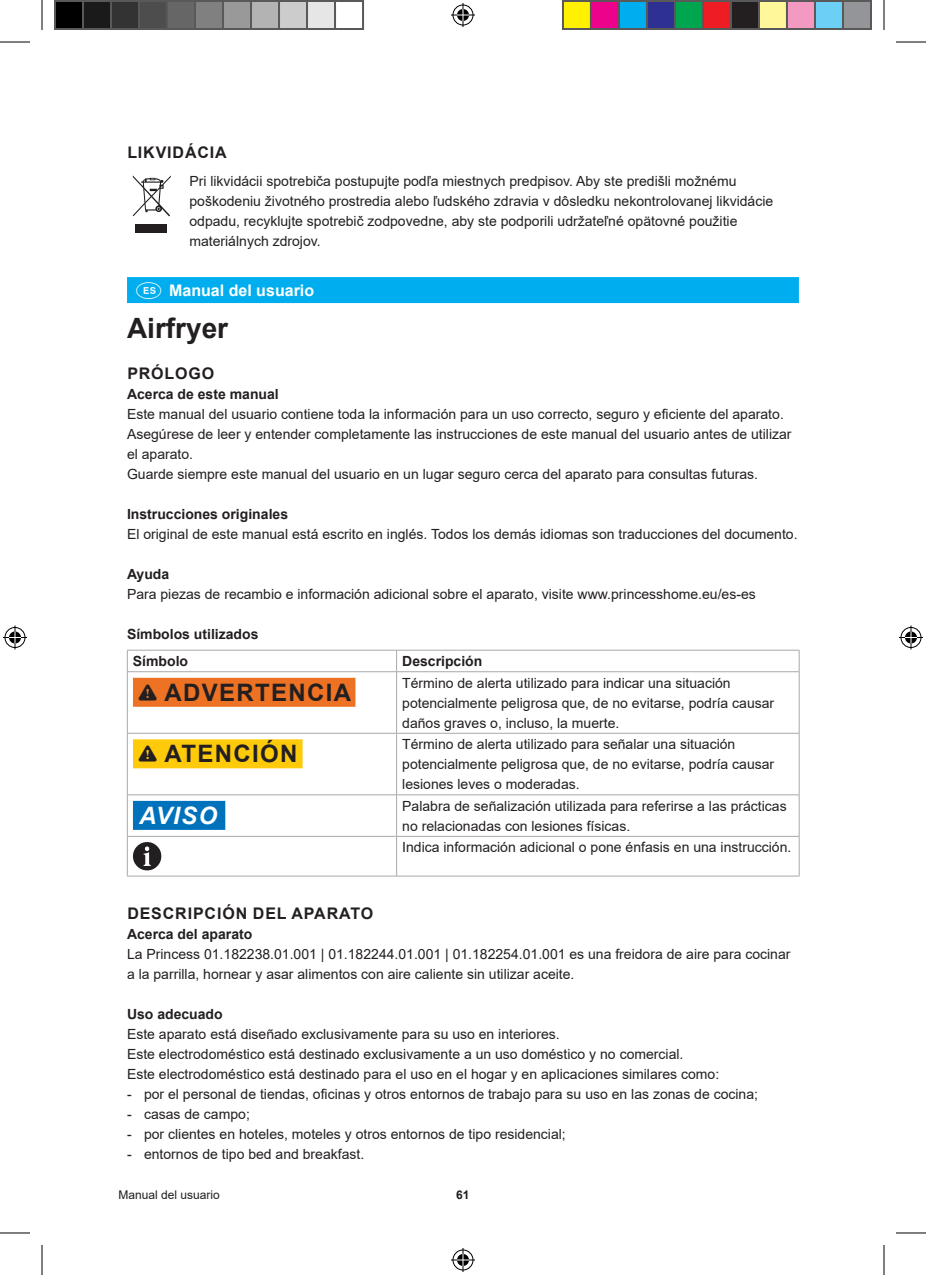
<style>
.page{position:relative;width:926px;height:1275px;background:#fff}
.page>*{position:absolute;margin:0;border:0;box-sizing:border-box;transform-origin:0 0}
.t1{font:700 28px "Arial";color:#231f20}
.t2{font:700 24px "Arial";letter-spacing:.055em;color:#231f20}
.t3{font:italic 700 24px "Arial";letter-spacing:.055em;color:#fff}
.t4{font:700 16px "Arial";letter-spacing:.055em;color:#231f20}
.t5{font:700 16px "Arial";color:#fff}
.t6{font:14px/20px "Arial";color:#231f20}
.t7{font:700 14px/27.4px "Arial";color:#231f20}
.t8{font:12px "Arial";color:#231f20}
.t9{font:700 12px "Arial";color:#231f20}
.s1{font-family:"manualise countrycodes";font-weight:400;font-size:24px}
</style>
<div class="page">
<div style="left:127px;top:277px;width:672px;height:26px;background:#00aeef"></div>
<svg style="left:133px;top:175px;width:38px;height:41px"></svg>
<div style="left:136px;top:224px;width:31px;height:8px;background:#231f20"></div>
<hr style="left:127px;top:650px;width:270px;height:1px;background:#a8a9ad">
<svg style="left:127px;top:650px;width:1px;height:21px"></svg>
<hr style="left:397px;top:650px;width:402px;height:1px;background:#a8a9ad">
<svg style="left:396px;top:650px;width:1px;height:21px"></svg>
<svg style="left:799px;top:650px;width:1px;height:21px"></svg>
<hr style="left:127px;top:671px;width:270px;height:1px;background:#a8a9ad">
<hr style="left:127px;top:672px;width:1px;height:61px;background:#a8a9ad">
<hr style="left:397px;top:671px;width:402px;height:1px;background:#a8a9ad">
<hr style="left:396px;top:672px;width:1px;height:61px;background:#a8a9ad">
<hr style="left:799px;top:672px;width:1px;height:61px;background:#a8a9ad">
<hr style="left:127px;top:733px;width:270px;height:1px;background:#a8a9ad">
<hr style="left:127px;top:733px;width:1px;height:61px;background:#a8a9ad">
<hr style="left:397px;top:733px;width:402px;height:1px;background:#a8a9ad">
<hr style="left:396px;top:733px;width:1px;height:61px;background:#a8a9ad">
<hr style="left:799px;top:733px;width:1px;height:61px;background:#a8a9ad">
<hr style="left:127px;top:794px;width:270px;height:1px;background:#a8a9ad">
<hr style="left:127px;top:795px;width:1px;height:41px;background:#a8a9ad">
<hr style="left:397px;top:794px;width:402px;height:1px;background:#a8a9ad">
<hr style="left:396px;top:795px;width:1px;height:41px;background:#a8a9ad">
<hr style="left:799px;top:795px;width:1px;height:41px;background:#a8a9ad">
<hr style="left:127px;top:836px;width:270px;height:1px;background:#a8a9ad">
<hr style="left:127px;top:836px;width:1px;height:40px;background:#a8a9ad">
<hr style="left:397px;top:836px;width:402px;height:1px;background:#a8a9ad">
<hr style="left:396px;top:836px;width:1px;height:40px;background:#a8a9ad">
<hr style="left:799px;top:836px;width:1px;height:40px;background:#a8a9ad">
<hr style="left:127px;top:875px;width:270px;height:1px;background:#a8a9ad">
<hr style="left:397px;top:875px;width:402px;height:1px;background:#a8a9ad">
<div style="left:133px;top:678px;width:222px;height:29px;background:#ed7223"></div>
<div style="left:133px;top:739px;width:170px;height:29px;background:#feca0a"></div>
<div style="left:133px;top:801px;width:92px;height:29px;background:#0072bc"></div>
<svg style="left:133px;top:842px;width:28px;height:28px"></svg>
<hr style="left:0;top:42px;width:30px;height:1px;background:#000">
<hr style="left:896px;top:42px;width:30px;height:1px;background:#000">
<hr style="left:0;top:1232px;width:30px;height:1px;background:#000">
<hr style="left:896px;top:1232px;width:30px;height:1px;background:#000">
<hr style="left:42px;top:0;width:1px;height:30px;background:#000">
<hr style="left:42px;top:1245px;width:1px;height:30px;background:#000">
<hr style="left:884px;top:0;width:1px;height:30px;background:#000">
<hr style="left:884px;top:1245px;width:1px;height:30px;background:#000">
<svg style="left:451px;top:3px;width:24px;height:24px"></svg>
<svg style="left:451px;top:1248px;width:24px;height:24px"></svg>
<svg style="left:3px;top:625px;width:24px;height:24px"></svg>
<svg style="left:899px;top:625px;width:24px;height:24px"></svg>
<div style="left:55px;top:1px;width:28px;height:28px;background:#000"></div>
<div style="left:54px;top:0;width:30px;height:30px;border:2px solid #595959"></div>
<div style="left:83px;top:1px;width:28px;height:28px;background:#1a1a1a"></div>
<div style="left:82px;top:0;width:30px;height:30px;border:2px solid #595959"></div>
<div style="left:111px;top:1px;width:28px;height:28px;background:#333"></div>
<div style="left:110px;top:0;width:30px;height:30px;border:2px solid #595959"></div>
<div style="left:139px;top:1px;width:28px;height:28px;background:#4d4d4d"></div>
<div style="left:138px;top:0;width:30px;height:30px;border:2px solid #595959"></div>
<div style="left:167px;top:1px;width:28px;height:28px;background:#666"></div>
<div style="left:166px;top:0;width:30px;height:30px;border:2px solid #595959"></div>
<div style="left:195px;top:1px;width:28px;height:28px;background:#808080"></div>
<div style="left:194px;top:0;width:30px;height:30px;border:2px solid #595959"></div>
<div style="left:223px;top:1px;width:28px;height:28px;background:#999"></div>
<div style="left:222px;top:0;width:30px;height:30px;border:2px solid #595959"></div>
<div style="left:251px;top:1px;width:28px;height:28px;background:#b3b3b3"></div>
<div style="left:250px;top:0;width:30px;height:30px;border:2px solid #595959"></div>
<div style="left:279px;top:1px;width:28px;height:28px;background:#ccc"></div>
<div style="left:278px;top:0;width:30px;height:30px;border:2px solid #595959"></div>
<div style="left:307px;top:1px;width:28px;height:28px;background:#e6e6e6"></div>
<div style="left:306px;top:0;width:30px;height:30px;border:2px solid #595959"></div>
<div style="left:334px;top:0;width:30px;height:30px;border:2px solid #595959"></div>
<div style="left:563px;top:1px;width:28px;height:28px;background:#fff101"></div>
<div style="left:562px;top:0;width:30px;height:30px;border:2px solid #595959"></div>
<div style="left:591px;top:1px;width:28px;height:28px;background:#ed028c"></div>
<div style="left:590px;top:0;width:30px;height:30px;border:2px solid #595959"></div>
<div style="left:619px;top:1px;width:28px;height:28px;background:#00aeef"></div>
<div style="left:618px;top:0;width:30px;height:30px;border:2px solid #595959"></div>
<div style="left:647px;top:1px;width:28px;height:28px;background:#2e3092"></div>
<div style="left:646px;top:0;width:30px;height:30px;border:2px solid #595959"></div>
<div style="left:675px;top:1px;width:28px;height:28px;background:#00a54f"></div>
<div style="left:674px;top:0;width:30px;height:30px;border:2px solid #595959"></div>
<div style="left:703px;top:1px;width:28px;height:28px;background:#ee1d23"></div>
<div style="left:702px;top:0;width:30px;height:30px;border:2px solid #595959"></div>
<div style="left:731px;top:1px;width:28px;height:28px;background:#231f20"></div>
<div style="left:730px;top:0;width:30px;height:30px;border:2px solid #595959"></div>
<div style="left:759px;top:1px;width:28px;height:28px;background:#fff79a"></div>
<div style="left:758px;top:0;width:30px;height:30px;border:2px solid #595959"></div>
<div style="left:787px;top:1px;width:28px;height:28px;background:#f499c2"></div>
<div style="left:786px;top:0;width:30px;height:30px;border:2px solid #595959"></div>
<div style="left:815px;top:1px;width:28px;height:28px;background:#6bcff6"></div>
<div style="left:814px;top:0;width:30px;height:30px;border:2px solid #595959"></div>
<div style="left:843px;top:1px;width:28px;height:28px;background:#939598"></div>
<div style="left:842px;top:0;width:30px;height:30px;border:2px solid #595959"></div>
<p class="t4" style="left:127px;top:141px;width:101px">LIKVIDÁCIA</p>
<p class="t6" style="left:189px;top:171px;width:585px">Pri likvidácii spotrebiča postupujte podľa miestnych predpisov. Aby ste predišli možnému poškodeniu životného prostredia alebo ľudského zdravia v dôsledku nekontrolovanej likvidácie odpadu, recyklujte spotrebič zodpovedne, aby ste podporili udržateľné opätovné použitie materiálnych zdrojov.</p>
<p class="t5" style="left:133px;top:279px;width:183px"><span class="s1">h</span> Manual del usuario</p>
<h1 class="t1" style="left:127px;top:309px;width:103px">Airfryer</h1>
<p class="t4" style="left:127px;top:361px;width:89px">PRÓLOGO</p>
<p class="t7" style="left:127px;top:380px;width:153px">Acerca de este manual</p>
<p class="t6" style="left:127px;top:403px;width:666px">Este manual del usuario contiene toda la información para un uso correcto, seguro y eficiente del aparato.<br>Asegúrese de leer y entender completamente las instrucciones de este manual del usuario antes de utilizar el aparato.<br>Guarde siempre este manual del usuario en un lugar seguro cerca del aparato para consultas futuras.</p>
<p class="t7" style="left:127px;top:500px;width:163px">Instrucciones originales</p>
<p class="t6" style="left:127px;top:523px;width:672px">El original de este manual está escrito en inglés. Todos los demás idiomas son traducciones del documento.</p>
<p class="t7" style="left:127px;top:560px;width:44px">Ayuda</p>
<p class="t6" style="left:127px;top:583px;width:630px">Para piezas de recambio e información adicional sobre el aparato, visite www.princesshome.eu/es-es</p>
<p class="t7" style="left:133px;top:620px;width:127px;text-indent:-6px">Símbolos utilizados<br>Símbolo</p>
<p class="t7" style="left:402px;top:647px;width:82px">Descripción</p>
<h2 class="t2" style="left:165px;top:675px;width:188px">ADVERTENCIA</h2>
<p class="t6" style="left:402px;top:672px;width:373px">Término de alerta utilizado para indicar una situación potencialmente peligrosa que, de no evitarse, podría causar daños graves o, incluso, la muerte.</p>
<h2 class="t2" style="left:165px;top:737px;width:134px">ATENCIÓN</h2>
<p class="t6" style="left:402px;top:734px;width:373px">Término de alerta utilizado para señalar una situación potencialmente peligrosa que, de no evitarse, podría causar lesiones leves o moderadas.</p>
<h2 class="t3" style="left:139px;top:799px;width:80px">AVISO</h2>
<p class="t6" style="left:402px;top:795px;width:386px">Palabra de señalización utilizada para referirse a las prácticas no relacionadas con lesiones físicas.</p>
<p class="t6" style="left:402px;top:837px;width:391px">Indica información adicional o pone énfasis en una instrucción.</p>
<p class="t4" style="left:127px;top:901px;width:247px">DESCRIPCIÓN DEL APARATO</p>
<p class="t7" style="left:127px;top:920px;width:127px">Acerca del aparato</p>
<p class="t6" style="left:127px;top:943px;width:665px">La Princess 01.182238.01.001 | 01.182244.01.001 | 01.182254.01.001 es una freidora de aire para cocinar a la parrilla, hornear y asar alimentos con aire caliente sin utilizar aceite.</p>
<p class="t7" style="left:127px;top:1000px;width:97px">Uso adecuado</p>
<p class="t6" style="left:127px;top:1023px;width:594px">Este aparato está diseñado exclusivamente para su uso en interiores.<br>Este electrodoméstico está destinado exclusivamente a un uso doméstico y no comercial.<br>Este electrodoméstico está destinado para el uso en el hogar y en aplicaciones similares como:</p>
<p class="t6" style="left:127px;top:1083px;width:632px">- por el personal de tiendas, oficinas y otros entornos de trabajo para su uso en las zonas de cocina;</p>
<p class="t6" style="left:127px;top:1103px;width:124px">- casas de campo;</p>
<p class="t6" style="left:127px;top:1123px;width:440px">- por clientes en hoteles, moteles y otros entornos de tipo residencial;</p>
<p class="t6" style="left:127px;top:1143px;width:239px">- entornos de tipo bed and breakfast.</p>
<p class="t8" style="left:119px;top:1186px;width:103px">Manual del usuario</p>
<p class="t9" style="left:456px;top:1186px;width:15px">61</p>
</div>
